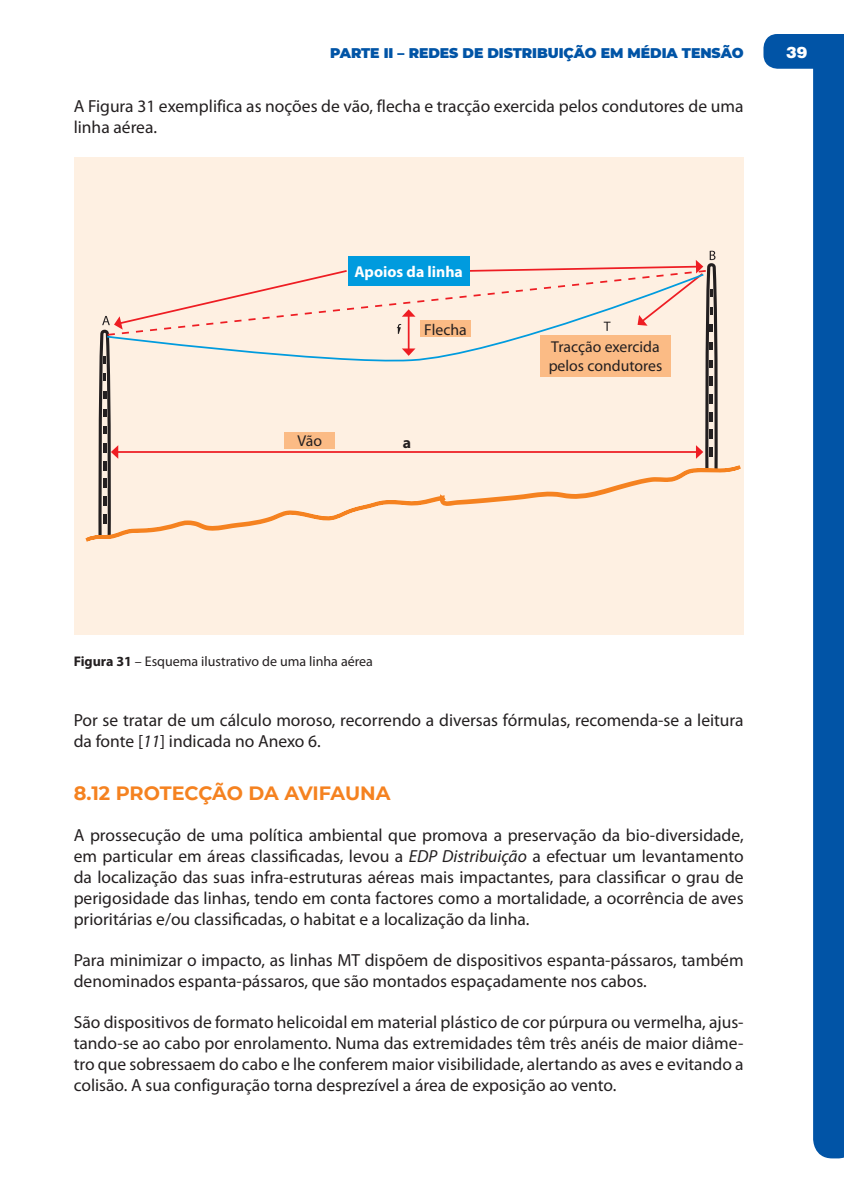
<style>
.page{position:relative;width:844px;height:1191px;background:#fff}
.page>*{position:absolute;margin:0;border:0;box-sizing:border-box;transform-origin:0 0}
.t1{font:700 19.25px "Montserrat";letter-spacing:-.01em;color:#f58220}
.t2{font:17.5px/21px "Myriad Pro";color:#231f20}
.t3{font:15.75px/18.9px "Myriad Pro";color:#231f20}
.t4{font:700 15.75px "Myriad Pro";color:#fff}
.t5{font:900 15.75px "Helvetica LT Std";color:#fff}
.t6{font:700 15.75px "Myriad Pro";color:#231f20}
.t7{font:14px "Myriad Pro";color:#231f20}
.t8{font:900 14px "Montserrat";letter-spacing:-.005em;color:#0154a6}
.s1{font-weight:700}
.s2{font-style:italic}
</style>
<div class="page">
<svg style="left:763px;top:34px;width:81px;height:1124px"></svg>
<div style="left:74px;top:157px;width:669px;height:478px;background:#fef0e2"></div>
<svg style="left:85px;top:465px;width:656px;height:77px"></svg>
<div style="left:348px;top:256px;width:121px;height:30px;background:#009bde"></div>
<hr style="left:117px;top:451px;width:580px;height:2px;background:#ee1d23">
<svg style="left:98px;top:317px;width:251px;height:222px"></svg>
<svg style="left:466px;top:251px;width:252px;height:221px"></svg>
<svg style="left:105px;top:316px;width:600px;height:48px"></svg>
<svg style="left:106px;top:269px;width:601px;height:68px"></svg>
<p class="t8" style="left:330px;top:43px;width:415px">PARTE II – REDES DE DISTRIBUIÇÃO EM MÉDIA TENSÃO</p>
<p class="t5" style="left:786px;top:42px;width:23px">39</p>
<p class="t2" style="left:74px;top:95px;width:671px">A Figura 31 exemplifica as noções de vão, flecha e tracção exercida pelos condutores de uma linha aérea.</p>
<p class="t4" style="left:354px;top:261px;width:110px">Apoios da linha</p>
<p class="t3" style="left:424px;top:320px;width:44px">Flecha</p>
<p class="t3" style="left:297px;top:431px;width:26px">Vão</p>
<p class="t6" style="left:403px;top:432px;width:10px">a</p>
<p class="t7" style="left:74px;top:653px;width:301px"><span class="s1">Figura 31</span> – Esquema ilustrativo de uma linha aérea</p>
<p class="t3" style="left:548px;top:337px;width:115px">Tracção exercida pelos condutores</p>
<p class="t2" style="left:74px;top:710px;width:671px">Por se tratar de um cálculo moroso, recorrendo a diversas fórmulas, recomenda-se a leitura da fonte [<span class="s2">11</span>] indicada no Anexo 6.</p>
<p class="t1" style="left:74px;top:779px;width:318px">8.12 PROTECÇÃO DA AVIFAUNA</p>
<p class="t2" style="left:74px;top:824px;width:671px;text-align:justify">A prossecução de uma política ambiental que promova a preservação da bio-diversidade, em particular em áreas classificadas, levou a <span class="s2">EDP Distribuição</span> a efectuar um levantamento da localização das suas infra-estruturas aéreas mais impactantes, para classificar o grau de perigosidade das linhas, tendo em conta factores como a mortalidade, a ocorrência de aves prioritárias e/ou classificadas, o habitat e a localização da linha.</p>
<p class="t2" style="left:74px;top:949px;width:671px">Para minimizar o impacto, as linhas MT dispõem de dispositivos espanta-pássaros, também denominados espanta-pássaros, que são montados espaçadamente nos cabos.</p>
<p class="t2" style="left:74px;top:1011px;width:671px;text-align:justify">São dispositivos de formato helicoidal em material plástico de cor púrpura ou vermelha, ajus&shy;tando-se ao cabo por enrolamento. Numa das extremidades têm três anéis de maior diâme&shy;tro que sobressaem do cabo e lhe conferem maior visibilidade, alertando as aves e evitando a colisão. A sua configuração torna desprezível a área de exposição ao vento.</p>
</div>
